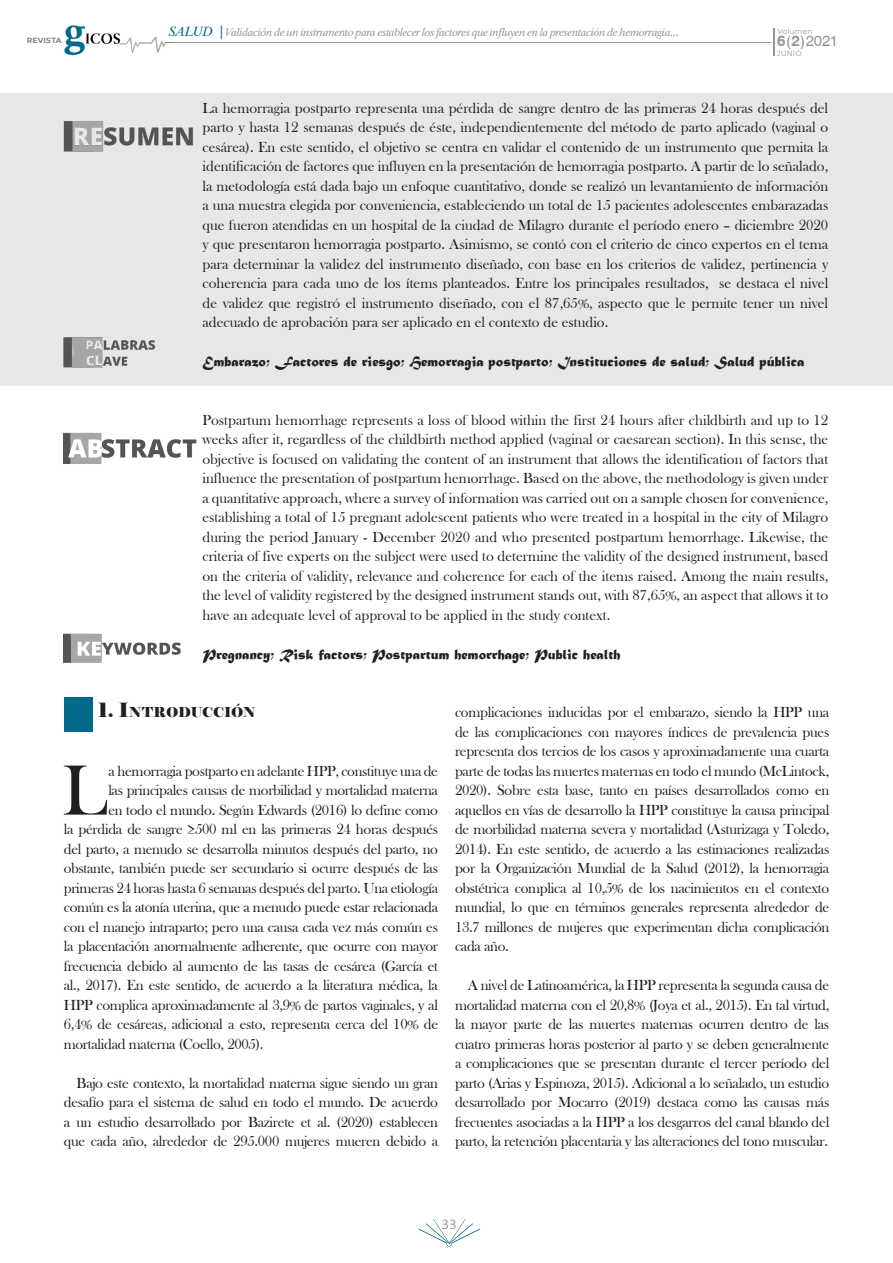
<style>
.page{position:relative;width:893px;height:1263px;background:#fff}
.page>*{position:absolute;margin:0;border:0;box-sizing:border-box;transform-origin:0 0}
.t1{font:73.5px "Bask Old Face";color:#231f20}
.t2{font:15px/19.5px "Bask Old Face";letter-spacing:-.02em;color:#231f20;text-align:justify}
.t3{font:15px "Matura MT Script Capitals";color:#231f20}
.t4{font:15px "Monospace 821 BT";color:#939598}
.t5{font:300 15px "Calibri";color:#808285}
.Name_2{font:13.65px "Elephant";letter-spacing:.01em;color:#231f20}
.t6{font:italic 13.5px "Dutch 801 BT";letter-spacing:-.02em;color:#006a8c}
.Title___1{font:italic 11.25px "Dutch 801 BT";letter-spacing:-.02em;color:#939598}
.t7{font:7.5px "Montserrat";letter-spacing:.01em;color:#939598}
.t8{font:700 7.5px "Montserrat";letter-spacing:.03em;color:#808285}
.s1{font-size:13.5px}
.s2{font-weight:700}
.s3{font-size:19.5px}
</style>
<div class="page">
<svg style="left:774px;top:28px;width:1px;height:28px"></svg>
<hr style="left:165px;top:42px;width:605px;height:1px;background:#9d9d9c">
<img style="left:64px;top:25px;width:109px;height:31px">
<svg style="left:418px;top:1219px;width:62px;height:27px"></svg>
<div style="left:0;top:93px;width:893px;height:293px;background:#e6e7e9"></div>
<img style="left:64px;top:121px;width:130px;height:31px">
<img style="left:64px;top:337px;width:92px;height:31px">
<img style="left:64px;top:432px;width:133px;height:32px">
<img style="left:64px;top:633px;width:117px;height:30px">
<div style="left:64px;top:698px;width:29px;height:34px;background:#006a8c"></div>
<p class="t8" style="left:27px;top:35px;width:36px">REVISTA</p>
<p class="t6" style="left:169px;top:23px;width:58px">SALUD |</p>
<p class="Title___1" style="left:225px;top:25px;width:456px">Validación de un instrumento para establecer los factores que influyen en la presentación de hemorragia<span class="s1">...</span></p>
<p class="t7" style="left:777px;top:26px;width:36px">Volumen</p>
<p class="t4" style="left:777px;top:32px;width:63px"><span class="s2">6</span>(<span class="s2">2</span>)2021</p>
<p class="t7" style="left:777px;top:48px;width:26px">JUNIO</p>
<p class="t2" style="left:202px;top:98px;width:627px">La hemorragia postparto representa una pérdida de sangre dentro de las primeras 24 horas después del parto y hasta 12 semanas después de éste, independientemente del método de parto aplicado (vaginal o cesárea). En este sentido, el objetivo se centra en validar el contenido de un instrumento que permita la identificación de factores que influyen en la presentación de hemorragia postparto. A partir de lo señalado, la metodología está dada bajo un enfoque cuantitativo, donde se realizó un levantamiento de información a una muestra elegida por conveniencia, estableciendo un total de 15 pacientes adolescentes embarazadas que fueron atendidas en un hospital de la ciudad de Milagro durante el período enero – diciembre 2020 y que presentaron hemorragia postparto. Asimismo, se contó con el criterio de cinco expertos en el tema para determinar la validez del instrumento diseñado, con base en los criterios de validez, pertinencia y coherencia para cada uno de los ítems planteados. Entre los principales resultados, se destaca el nivel de validez que registró el instrumento diseñado, con el 87,65%, aspecto que le permite tener un nivel adecuado de aprobación para ser aplicado en el contexto de estudio.</p>
<p class="t3" style="left:202px;top:352px;width:603px">Embarazo; Factores de riesgo; Hemorragia postparto; Instituciones de salud; Salud pública</p>
<p class="t2" style="left:202px;top:410px;width:627px">Postpartum hemorrhage represents a loss of blood within the first 24 hours after childbirth and up to 12 weeks after it, regardless of the childbirth method applied (vaginal or caesarean section). In this sense, the objective is focused on validating the content of an instrument that allows the identification of factors that influence the presentation of postpartum hemorrhage. Based on the above, the methodology is given under a quantitative approach, where a survey of information was carried out on a sample chosen for convenience, establishing a total of 15 pregnant adolescent patients who were treated in a hospital in the city of Milagro during the period January - December 2020 and who presented postpartum hemorrhage. Likewise, the criteria of five experts on the subject were used to determine the validity of the designed instrument, based on the criteria of validity, relevance and coherence for each of the items raised. Among the main results, the level of validity registered by the designed instrument stands out, with 87,65%, an aspect that allows it to have an adequate level of approval to be applied in the study context.</p>
<p class="t3" style="left:202px;top:645px;width:420px">Pregnancy; Risk factors; Postpartum hemorrhage; Public health</p>
<p class="Name_2" style="left:98px;top:704px;width:159px"><span class="s3">1. I</span>NTRODUCCIÓN</p>
<p class="t1" style="left:62px;top:750px;width:46px">L</p>
<p class="t2" style="left:108px;top:761px;width:331px">a hemorragia postparto en adelante HPP, constituye una de</p>
<p class="t2" style="left:108px;top:781px;width:331px">las principales causas de morbilidad y mortalidad materna</p>
<p class="t2" style="left:108px;top:800px;width:331px">en todo el mundo. Según Edwards (2016) lo define como</p>
<p class="t2" style="left:64px;top:820px;width:376px">la pérdida de sangre ≥500 ml en las primeras 24 horas después</p>
<p class="t2" style="left:64px;top:839px;width:376px">del parto, a menudo se desarrolla minutos después del parto, no</p>
<p class="t2" style="left:64px;top:859px;width:376px">obstante, también puede ser secundario si ocurre después de las</p>
<p class="t2" style="left:64px;top:878px;width:376px">primeras 24 horas hasta 6 semanas después del parto. Una etiología</p>
<p class="t2" style="left:64px;top:898px;width:376px">común es la atonía uterina, que a menudo puede estar relacionada</p>
<p class="t2" style="left:64px;top:917px;width:376px">con el manejo intraparto; pero una causa cada vez más común es</p>
<p class="t2" style="left:64px;top:937px;width:376px">la placentación anormalmente adherente, que ocurre con mayor</p>
<p class="t2" style="left:64px;top:956px;width:376px">frecuencia debido al aumento de las tasas de cesárea (García et</p>
<p class="t2" style="left:64px;top:976px;width:376px">al., 2017). En este sentido, de acuerdo a la literatura médica, la</p>
<p class="t2" style="left:64px;top:995px;width:376px">HPP complica aproximadamente al 3,9% de partos vaginales, y al</p>
<p class="t2" style="left:64px;top:1015px;width:376px">6,4% de cesáreas, adicional a esto, representa cerca del 10% de</p>
<p class="t2" style="left:64px;top:1034px;width:201px">mortalidad materna (Coello, 2005).</p>
<p class="t2" style="left:64px;top:1073px;width:376px;text-indent:13px">Bajo este contexto, la mortalidad materna sigue siendo un gran desafío para el sistema de salud en todo el mundo. De acuerdo a un estudio desarrollado por Bazirete et al. (2020) establecen que cada año, alrededor de 295.000 mujeres mueren debido a</p>
<p class="t2" style="left:455px;top:703px;width:376px">complicaciones inducidas por el embarazo, siendo la HPP una de las complicaciones con mayores índices de prevalencia pues representa dos tercios de los casos y aproximadamente una cuarta parte de todas las muertes maternas en todo el mundo (McLintock, 2020). Sobre esta base, tanto en países desarrollados como en aquellos en vías de desarrollo la HPP constituye la causa principal de morbilidad materna severa y mortalidad (Asturizaga y Toledo, 2014). En este sentido, de acuerdo a las estimaciones realizadas por la Organización Mundial de la Salud (2012), la hemorragia obstétrica complica al 10,5% de los nacimientos en el contexto mundial, lo que en términos generales representa alrededor de 13.7 millones de mujeres que experimentan dicha complicación cada año.</p>
<p class="t2" style="left:455px;top:976px;width:376px;text-indent:13px">A nivel de Latinoamérica, la HPP representa la segunda causa de mortalidad materna con el 20,8% (Joya et al., 2015). En tal virtud, la mayor parte de las muertes maternas ocurren dentro de las cuatro primeras horas posterior al parto y se deben generalmente a complicaciones que se presentan durante el tercer período del parto (Arias y Espinoza, 2015). Adicional a lo señalado, un estudio desarrollado por Mocarro (2019) destaca como las causas más frecuentes asociadas a la HPP a los desgarros del canal blando del parto, la retención placentaria y las alteraciones del tono muscular.</p>
<p class="t5" style="left:442px;top:1214px;width:17px">33</p>
</div>
